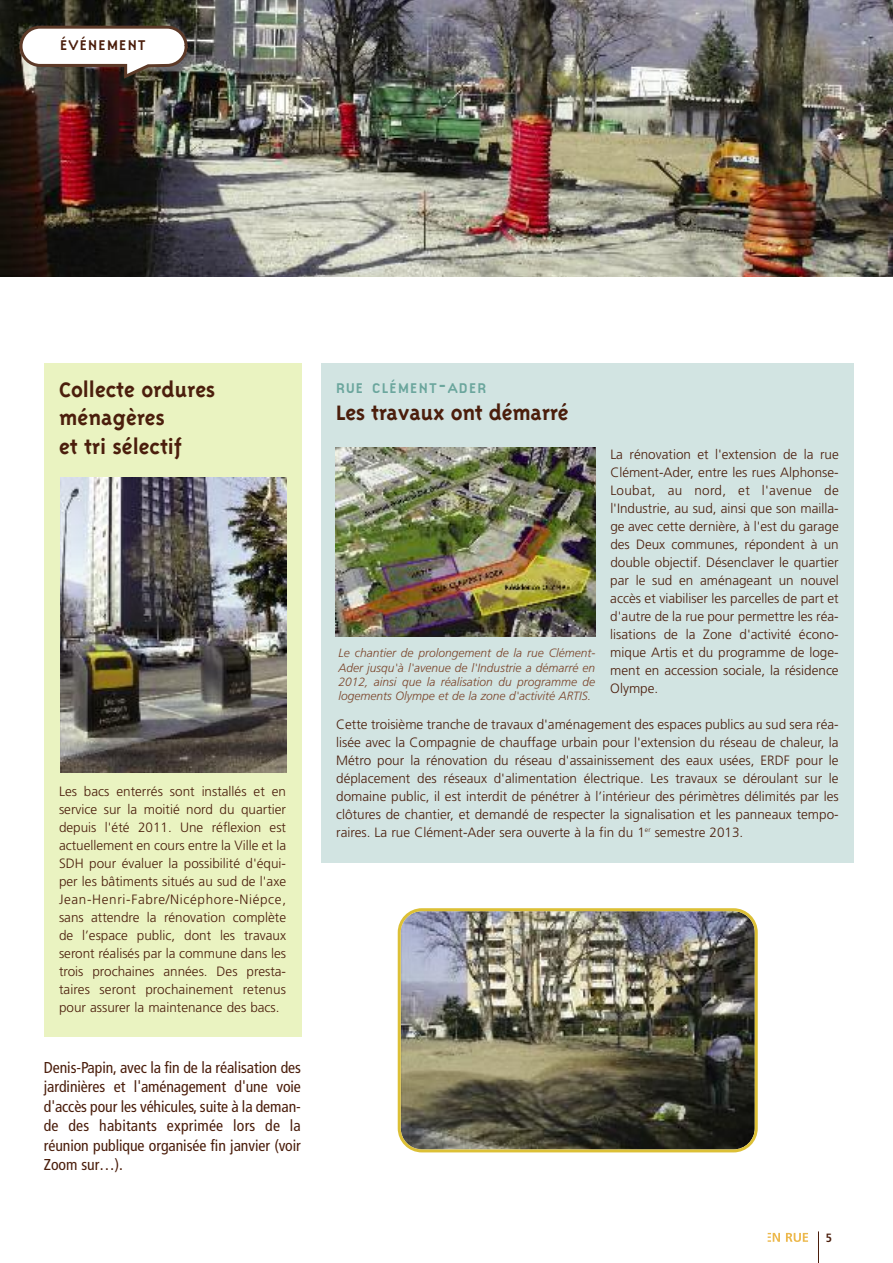
<style>
.page{position:relative;width:893px;height:1263px;background:#fff}
.page>*{position:absolute;margin:0;border:0;box-sizing:border-box;transform-origin:0 0}
.t1{font:700 24px/28.8px "Triplex";color:#4b1e0c}
.t2{font:condensed 15.75px/19.5px "Frutiger";letter-spacing:-.005em;color:#4b1e0c;text-align:justify}
.t3{font:700 14.7px "Citizen";letter-spacing:.08em;color:#6ba69d}
.t4{font:700 14.7px "Citizen";letter-spacing:.08em;color:#4b1e0c}
.t5{font:300 13.5px/18px "Frutiger";color:#4b1e0c;text-align:justify}
.t6{font:italic 300 12px/14.4px "Frutiger";color:#7c462c;text-align:justify}
.t7{font:700 condensed 12px "Frutiger";color:#4b1e0c}
.s1{font-size:19.5px}
</style>
<div class="page">
<svg style="left:786px;top:1233px;width:22px;height:9px"></svg>
<svg style="left:768px;top:1233px;width:12px;height:9px"></svg>
<hr style="left:818px;top:1231px;width:1px;height:32px;background:#4b1e0c">
<img style="left:0;top:0;width:893px;height:276px">
<div style="left:21px;top:27px;width:165px;height:38px;background:#fff;border-radius:19px"></div>
<div style="left:20px;top:26px;width:168px;height:41px;border:3px solid #5d3a28;border-radius:19px"></div>
<div style="left:44px;top:364px;width:257px;height:673px;background:#eaf3c1"></div>
<img style="left:60px;top:478px;width:226px;height:294px">
<div style="left:321px;top:364px;width:533px;height:499px;background:#d2e4e2"></div>
<img style="left:336px;top:448px;width:259px;height:189px">
<img style="left:398px;top:908px;width:360px;height:244px">
<p class="t4" style="left:60px;top:37px;width:87px">ÉVÉNEMENT</p>
<h1 class="t1" style="left:59px;top:374px;width:158px">Collecte ordures ménagères<br>et tri sélectif</h1>
<p class="t5" style="left:59px;top:784px;width:229px">Les bacs enterrés sont installés et en service sur la moitié nord du quartier depuis l'été 2011. Une réflexion est actuellement en cours entre la Ville et la SDH pour évaluer la possibilité d'équi&shy;per les bâtiments situés au sud de l'axe Jean-Henri-Fabre/Nicéphore-Niépce, sans attendre la rénovation complète de l’espace public, dont les travaux seront réalisés par la commune dans les trois prochaines années. Des presta&shy;taires seront prochainement retenus pour assurer la maintenance des bacs.</p>
<p class="t2" style="left:44px;top:1059px;width:259px">Denis-Papin, avec la fin de la réalisation des jardinières et l'aménagement d'une voie d'accès pour les véhicules, suite à la deman&shy;de des habitants exprimée lors de la réunion publique organisée fin janvier (voir Zoom sur…).</p>
<p class="t3" style="left:336px;top:380px;width:152px">RUE CLÉMENT<span class="s1">-</span>ADER</p>
<h1 class="t1" style="left:336px;top:397px;width:234px">Les travaux ont démarré</h1>
<p class="t5" style="left:610px;top:446px;width:230px">La rénovation et l'extension de la rue Clément-Ader, entre les rues Alphonse-Loubat, au nord, et l'avenue de l'Industrie, au sud, ainsi que son mailla&shy;ge avec cette dernière, à l'est du garage des Deux communes, répondent à un double objectif. Désenclaver le quartier par le sud en aménageant un nouvel accès et viabiliser les parcelles de part et d'autre de la rue pour permettre les réa&shy;lisations de la Zone d'activité écono&shy;mique Artis et du programme de loge&shy;ment en accession sociale, la résidence Olympe.</p>
<p class="t5" style="left:336px;top:716px;width:504px">Cette troisième tranche de travaux d'aménagement des espaces publics au sud sera réa&shy;lisée avec la Compagnie de chauffage urbain pour l'extension du réseau de chaleur, la Métro pour la rénovation du réseau d'assainissement des eaux usées, ERDF pour le déplacement des réseaux d'alimentation électrique. Les travaux se déroulant sur le domaine public, il est interdit de pénétrer à l’intérieur des périmètres délimités par les clôtures de chantier, et demandé de respecter la signalisation et les panneaux tempo&shy;raires. La rue Clément-Ader sera ouverte à la fin du 1<sup>er</sup> semestre 2013.</p>
<p class="t6" style="left:338px;top:647px;width:258px">Le chantier de prolongement de la rue Clément-Ader jusqu'à l'avenue de l'Industrie a démarré en 2012, ainsi que la réalisation du programme de logements Olympe et de la zone d'activité ARTIS.</p>
<p class="t7" style="left:826px;top:1233px;width:8px">5</p>
</div>
